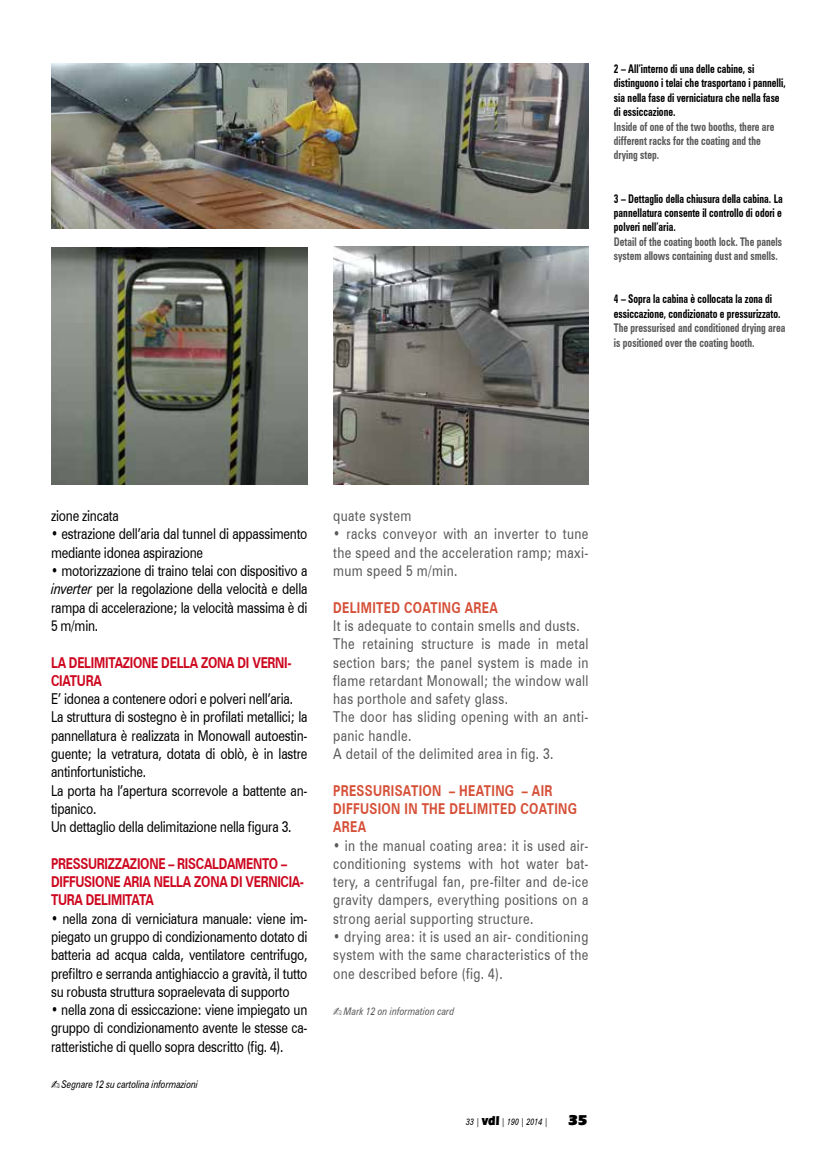
<style>
.page{position:relative;width:830px;height:1170px;background:#fff}
.page>*{position:absolute;margin:0;border:0;box-sizing:border-box;transform-origin:0 0}
.t1{font:15px/18.3px "Zurich BT";letter-spacing:-.02em;color:#000;text-align:justify;scale:.8 1}
.t2{font:15px/18.3px "Zurich BT";letter-spacing:.03em;color:#58585a;text-align:justify;scale:.8 1}
.t3{font:700 15px/18.3px "Zurich BT";letter-spacing:-.02em;color:#cd071e;scale:.8 1}
.t4{font:700 15px/18.3px "Zurich BT";letter-spacing:.03em;color:#d65038;scale:.8 1}
.t5{font:900 15px "Eras IT Cby BT";color:#000}
.t6{font:700 condensed 12px/14.4px "Zurich BT";color:#000;scale:.8 1}
.t7{font:italic 10.5px "Zurich BT";letter-spacing:-.02em;color:#000;scale:.8 1}
.t8{font:italic 10.5px "Zurich BT";color:#58585a;scale:.8 1}
.t9{font:italic 9px "Zurich BT";color:#000;scale:.8 1}
.s1{color:#58585a}
.s2{font-style:italic}
.s3{font-weight:700;color:#cd071e}
.s4{font-weight:700;color:#d65038}
.s5{font-family:"Eras IT Cby BT";font-weight:900;font-style:normal;font-size:13.5px}
</style>
<div class="page">
<img style="left:51px;top:64px;width:537px;height:164px">
<img style="left:51px;top:247px;width:256px;height:237px">
<img style="left:333px;top:247px;width:255px;height:237px">
<p class="t6" style="left:613px;top:61px;width:216px">2 – All’interno di una delle cabine, si distinguono i telai che trasportano i pannelli, sia nella fase di verniciatura che nella fase di essiccazione.<br><span class="s1">Inside of one of the two booths, there are different racks for the coating and the drying step.</span></p>
<p class="t6" style="left:613px;top:191px;width:212px">3 – Dettaglio della chiusura della cabina. La pannellatura consente il controllo di odori e polveri nell’aria.<br><span class="s1">Detail of the coating booth lock. The panels system allows containing dust and smells.</span></p>
<p class="t6" style="left:613px;top:292px;width:216px">4 – Sopra la cabina è collocata la zona di essiccazione, condizionato e pressurizzato.<br><span class="s1">The pressurised and conditioned drying area is positioned over the coating booth.</span></p>
<p class="t1" style="left:51px;top:506px;width:86px">zione zincata</p>
<p class="t1" style="left:51px;top:524px;width:322px">• estrazione dell’aria dal tunnel di appassimento mediante idonea aspirazione</p>
<p class="t1" style="left:51px;top:561px;width:322px">• motorizzazione di traino telai con dispositivo a <span class="s2">inverter</span> per la regolazione della velocità e della rampa di accelerazione; la velocità massima è di 5 m/min.</p>
<p class="t1" style="left:51px;top:652px;width:322px;text-align:left"><span class="s3">LA DELIMITAZIONE DELLA ZONA DI VERNI-CIATURA<br></span>E’ idonea a contenere odori e polveri nell’aria.<br>La struttura di sostegno è in profilati metallici; la pannellatura è realizzata in Monowall autoestin&shy;guente; la vetratura, dotata di oblò, è in lastre antinfortunistiche.<br>La porta ha l’apertura scorrevole a battente an&shy;tipanico.<br>Un dettaglio della delimitazione nella figura 3.</p>
<p class="t3" style="left:51px;top:853px;width:317px">PRESSURIZZAZIONE – RISCALDAMENTO –<br>DIFFUSIONE ARIA NELLA ZONA DI VERNICIA-<br>TURA DELIMITATA</p>
<p class="t1" style="left:51px;top:908px;width:322px">• nella zona di verniciatura manuale: viene im&shy;piegato un gruppo di condizionamento dotato di batteria ad acqua calda, ventilatore centrifugo, prefiltro e serranda antighiaccio a gravità, il tutto su robusta struttura sopraelevata di supporto</p>
<p class="t1" style="left:51px;top:999px;width:322px">• nella zona di essiccazione: viene impiegato un gruppo di condizionamento avente le stesse ca&shy;ratteristiche di quello sopra descritto (fig. 4).</p>
<p class="t7" style="left:61px;top:1077px;width:172px">Segnare 12 su cartolina informazioni</p>
<p class="t2" style="left:333px;top:506px;width:99px">quate system</p>
<p class="t2" style="left:333px;top:524px;width:320px">• racks conveyor with an inverter to tune the speed and the acceleration ramp; maxi&shy;mum speed 5 m/min.</p>
<p class="t2" style="left:333px;top:597px;width:320px;text-align:left"><span class="s4">DELIMITED COATING AREA<br></span>It is adequate to contain smells and dusts.<br>The retaining structure is made in metal section bars; the panel system is made in flame retardant Monowall; the window wall has porthole and safety glass.<br>The door has sliding opening with an anti&shy;panic handle.<br>A detail of the delimited area in fig. 3.</p>
<p class="t4" style="left:333px;top:780px;width:306px">PRESSURISATION – HEATING – AIR<br>DIFFUSION IN THE DELIMITED COATING<br>AREA</p>
<p class="t2" style="left:333px;top:835px;width:320px">• in the manual coating area: it is used air&shy;conditioning systems with hot water bat&shy;tery, a centrifugal fan, pre-filter and de-ice gravity dampers, everything positions on a strong aerial supporting structure.</p>
<p class="t2" style="left:333px;top:926px;width:320px">• drying area: it is used an air- conditioning system with the same characteristics of the one described before (fig. 4).</p>
<p class="t8" style="left:344px;top:1003px;width:140px">Mark 12 on information card</p>
<p class="t9" style="left:466px;top:1115px;width:104px">33 | <span class="s5">vdl</span> | 190 | 2014 |</p>
<p class="t5" style="left:567px;top:1110px;width:21px">35</p>
</div>
